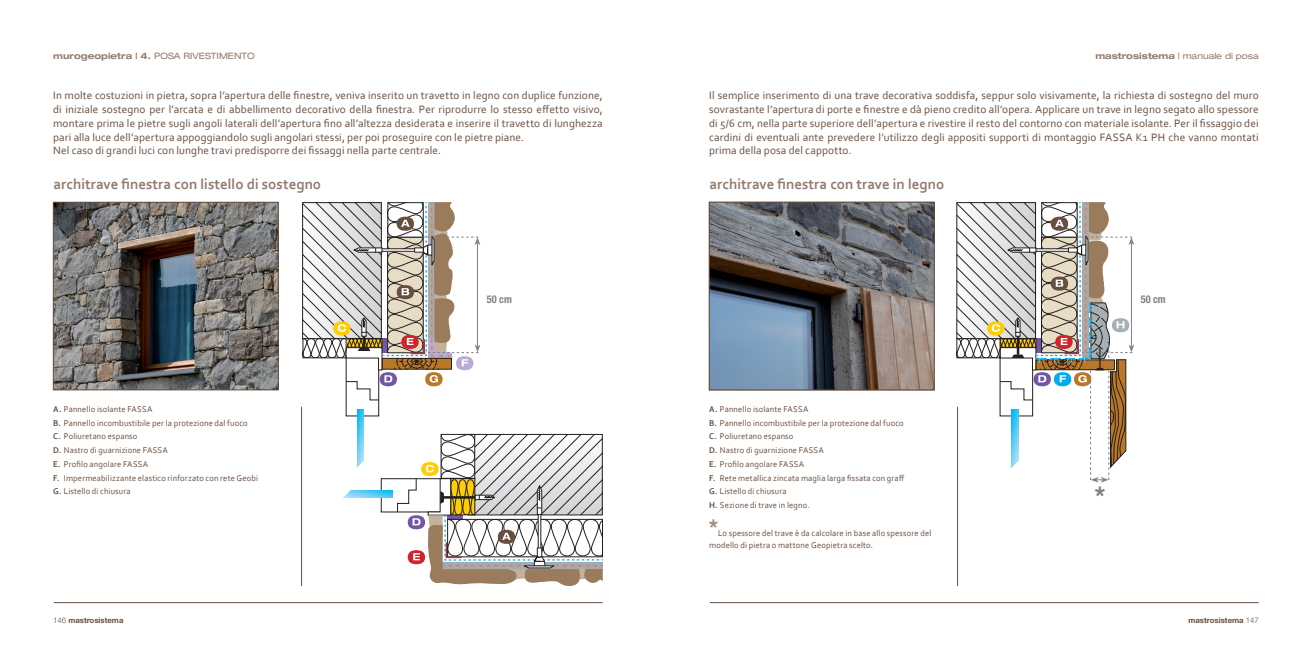
<style>
.page{position:relative;width:1312px;height:656px;background:#fff}
.page>*{position:absolute;margin:0;border:0;box-sizing:border-box;transform-origin:0 0}
.t1{font:700 condensed 27.25px "Helvetica Neue LT Std";color:#808285}
.t2{font:700 condensed 23.38px "Helvetica Neue LT Std";color:#a08c7f}
.t3{font:700 15px "Corbel";color:#917b6e}
.t4{font:11.25px/13.8px "Corbel";letter-spacing:.01em;color:#674e3f;text-align:justify}
.t5{font:700 condensed 10.75px "Helvetica Neue LT Std";color:#808285}
.t6{font:8.75px/13.8px "Corbel";letter-spacing:.02em;color:#674e3f}
.t7{font:700 expanded 8.75px "Helvetica Neue LT Std";color:#917b6e}
.t8{font:expanded 8.75px "Helvetica Neue LT Std";color:#917b6e}
.t9{font:700 7.75px "Helvetica Neue LT Std";color:#674e3f}
.s1{font-weight:400}
.s2{font-weight:700}
.s3{font-weight:300}
</style>
<div class="page">
<img style="left:55px;top:204px;width:221px;height:184px">
<div style="left:53px;top:202px;width:225px;height:188px;border:1px solid #674e3f"></div>
<hr style="left:54px;top:602px;width:548px;height:1px;background:#674e3f">
<svg style="left:711px;top:204px;width:221px;height:184px;background:#6b7077"></svg>
<div style="left:709px;top:202px;width:225px;height:188px;border:1px solid #674e3f"></div>
<hr style="left:709px;top:602px;width:549px;height:1px;background:#674e3f">
<svg style="left:343px;top:408px;width:260px;height:179px"></svg>
<svg style="left:956px;top:202px;width:177px;height:305px"></svg>
<hr style="left:301px;top:406px;width:1px;height:180px;background:#674e3f">
<hr style="left:957px;top:406px;width:1px;height:180px;background:#674e3f">
<svg style="left:302px;top:202px;width:178px;height:198px"></svg>
<p class="t7" style="left:53px;top:51px;width:203px">murogeopietra | 4. <span class="s1">POSA RIVESTIMENTO</span></p>
<p class="t8" style="left:1095px;top:51px;width:165px"><span class="s2">mastrosistema</span> | manuale di posa</p>
<p class="t4" style="left:53px;top:88px;width:551px;text-align:left">In molte costuzioni in pietra, sopra l’apertura delle finestre, veniva inserito un travetto in legno con duplice funzione, di iniziale sostegno per l’arcata e di abbellimento decorativo della finestra. Per riprodurre lo stesso effetto visivo, montare prima le pietre sugli angoli laterali dell’apertura fino all’altezza desiderata e inserire il travetto di lunghezza pari alla luce dell’apertura appoggiandolo sugli angolari stessi, per poi proseguire con le pietre piane.<br>Nel caso di grandi luci con lunghe travi predisporre dei fissaggi nella parte centrale.</p>
<p class="t4" style="left:709px;top:88px;width:551px">Il semplice inserimento di una trave decorativa soddisfa, seppur solo visivamente, la richiesta di sostegno del muro sovrastante l’apertura di porte e finestre e dà pieno credito all’opera. Applicare un trave in legno segato allo spessore di 5/6 cm, nella parte superiore dell’apertura e rivestire il resto del contorno con materiale isolante. Per il fissaggio dei cardini di eventuali ante prevedere l’utilizzo degli appositi supporti di montaggio FASSA K1 PH che vanno montati prima della posa del cappotto.</p>
<h3 class="t3" style="left:53px;top:175px;width:269px">architrave finestra con listello di sostegno</h3>
<h3 class="t3" style="left:709px;top:175px;width:236px">architrave finestra con trave in legno</h3>
<p class="t6" style="left:53px;top:402px;width:206px"><span class="s2">A.</span> Pannello isolante FASSA<br><span class="s2">B.</span> Pannello incombustibile per la protezione dal fuoco<br><span class="s2">C.</span> Poliuretano espanso<br><span class="s2">D.</span> Nastro di guarnizione FASSA<br><span class="s2">E.</span> Profilo angolare FASSA<br><span class="s2">F.</span> Impermeabilizzante elastico rinforzato con rete Geobi <span class="s2">G.</span> Listello di chiusura</p>
<p class="t5" style="left:486px;top:293px;width:27px">50 cm</p>
<p class="t5" style="left:1140px;top:293px;width:27px">50 cm</p>
<p class="t6" style="left:709px;top:402px;width:196px"><span class="s2">A.</span> Pannello isolante FASSA<br><span class="s2">B.</span> Pannello incombustibile per la protezione dal fuoco <span class="s2">C.</span> Poliuretano espanso<br><span class="s2">D.</span> Nastro di guarnizione FASSA<br><span class="s2">E.</span> Profilo angolare FASSA<br><span class="s2">F.</span> Rete metallica zincata maglia larga fissata con graff <span class="s2">G.</span> Listello di chiusura<br><span class="s2">H.</span> Sezione di trave in legno.</p>
<h2 class="t2" style="left:709px;top:513px;width:10px">*</h2>
<p class="t6" style="left:709px;top:527px;width:223px;line-height:11.2px;text-indent:9px">Lo spessore del trave è da calcolare in base allo spessore del modello di pietra o mattone Geopietra scelto.</p>
<h1 class="t1" style="left:1094px;top:479px;width:12px">*</h1>
<p class="t9" style="left:53px;top:615px;width:72px"><span class="s3">146</span> mastrosistema</p>
<p class="t9" style="left:1188px;top:615px;width:72px">mastrosistema <span class="s3">147</span></p>
</div>
